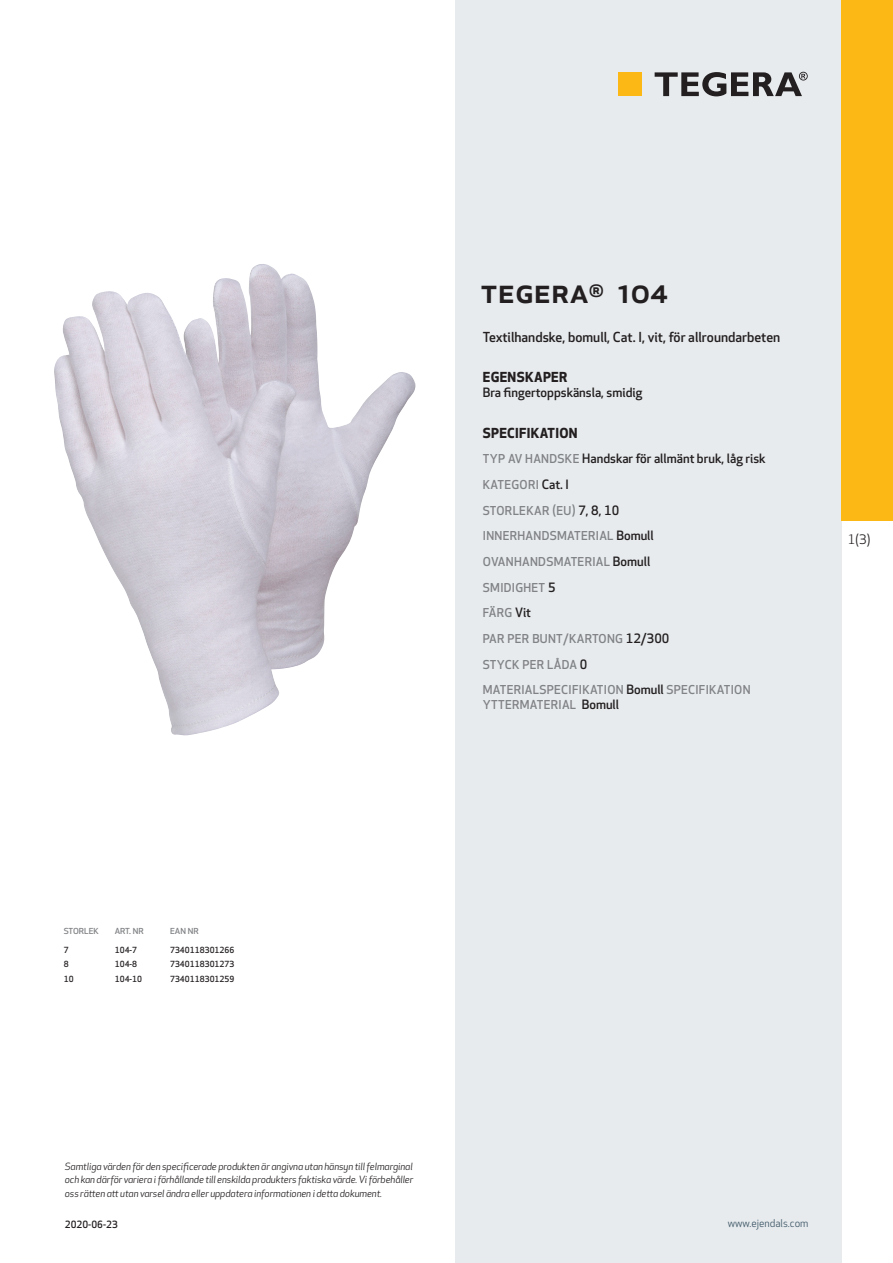
<style>
.page{position:relative;width:893px;height:1263px;background:#fff}
.page>*{position:absolute;margin:0;border:0;box-sizing:border-box;transform-origin:0 0}
.prodname{font:500 34.5px "Apex New";color:#231f20}
.Funktion_body{font:500 13.5px "Apex New";color:#231f20}
.Funktion_body-2{font:700 13.5px "Apex New";letter-spacing:.025em;color:#231f20}
.t1{font:12.75px "Apex New";color:#231f20}
.Funktion_body-3{font:500 12.6px "Apex New";color:#231f20}
.Funktion_body-4{font:500 12px/15px "Apex New";letter-spacing:.025em;color:#808285}
.t2{font:10.5px "Apex New";color:#405968}
.t3{font:italic 9.75px/13.5px "Apex New";letter-spacing:-.01em;color:#231f20;text-align:justify}
.Sidfot_datum{font:500 9.75px "Apex New";color:#231f20}
.ArticleTable_body{font:500 8.25px "Apex New";color:#231f20}
.ArticeTable_header{font:500 8.1px "Apex New";color:#808285;scale:1.06 1}
.s1{font-size:12px;color:#808285}
.s2{font-size:12.6px;color:#231f20}
</style>
<div class="page">
<div style="left:455px;top:0;width:387px;height:1263px;background:#e8ebee"></div>
<div style="left:842px;top:0;width:51px;height:520px;background:#fcb814"></div>
<img style="left:54px;top:264px;width:331px;height:472px">
<div style="left:618px;top:72px;width:24px;height:24px;background:#fcb814"></div>
<svg style="left:655px;top:72px;width:153px;height:24px"></svg>
<p class="prodname" style="left:480px;top:267px;width:189px">TEGERA<sup>®</sup> 104</p>
<p class="Funktion_body" style="left:483px;top:328px;width:299px">Textilhandske, bomull, Cat. I, vit, för allroundarbeten</p>
<p class="Funktion_body-2" style="left:483px;top:367px;width:86px">EGENSKAPER</p>
<p class="Funktion_body-3" style="left:483px;top:384px;width:161px">Bra fingertoppskänsla, smidig</p>
<p class="Funktion_body-2" style="left:483px;top:423px;width:96px">SPECIFIKATION</p>
<p class="Funktion_body-3" style="left:483px;top:450px;width:284px"><span class="s1">TYP AV HANDSKE</span> Handskar för allmänt bruk, låg risk</p>
<p class="Funktion_body-4" style="left:483px;top:477px;width:87px">KATEGORI <span class="s2">Cat. I</span></p>
<p class="Funktion_body-4" style="left:483px;top:503px;width:138px">STORLEKAR (EU) <span class="s2">7, 8, 10</span></p>
<p class="Funktion_body-4" style="left:483px;top:528px;width:172px">INNERHANDSMATERIAL <span class="s2">Bomull</span></p>
<p class="Funktion_body-4" style="left:483px;top:554px;width:169px">OVANHANDSMATERIAL <span class="s2">Bomull</span></p>
<p class="Funktion_body-4" style="left:483px;top:579px;width:74px">SMIDIGHET <span class="s2">5</span></p>
<p class="Funktion_body-4" style="left:483px;top:605px;width:50px">FÄRG <span class="s2">Vit</span></p>
<p class="Funktion_body-4" style="left:483px;top:631px;width:188px">PAR PER BUNT/KARTONG <span class="s2">12/300</span></p>
<p class="Funktion_body-4" style="left:483px;top:656px;width:106px">STYCK PER LÅDA <span class="s2">0</span></p>
<p class="Funktion_body-4" style="left:483px;top:682px;width:269px">MATERIALSPECIFIKATION <span class="s2">Bomull</span> SPECIFIKATION<br>YTTERMATERIAL <span class="s2">Bomull</span></p>
<p class="t1" style="left:848px;top:531px;width:24px">1(3)</p>
<p class="ArticeTable_header" style="left:64px;top:925px;width:35px">STORLEK</p>
<p class="ArticeTable_header" style="left:115px;top:925px;width:29px">ART. NR</p>
<p class="ArticeTable_header" style="left:170px;top:925px;width:28px">EAN NR</p>
<p class="ArticleTable_body" style="left:64px;top:944px;width:6px">7</p>
<p class="ArticleTable_body" style="left:115px;top:944px;width:24px">104-7</p>
<p class="ArticleTable_body" style="left:170px;top:944px;width:66px">7340118301266</p>
<p class="ArticleTable_body" style="left:64px;top:959px;width:6px">8</p>
<p class="ArticleTable_body" style="left:115px;top:959px;width:24px">104-8</p>
<p class="ArticleTable_body" style="left:170px;top:959px;width:66px">7340118301273</p>
<p class="ArticleTable_body" style="left:64px;top:973px;width:11px">10</p>
<p class="ArticleTable_body" style="left:115px;top:973px;width:29px">104-10</p>
<p class="ArticleTable_body" style="left:170px;top:973px;width:66px">7340118301259</p>
<p class="t3" style="left:65px;top:1159px;width:350px">Samtliga värden för den specificerade produkten är angivna utan hänsyn till felmarginal och kan därför variera i förhållande till enskilda produkters faktiska värde. Vi förbehåller oss rätten att utan varsel ändra eller uppdatera informationen i detta dokument.</p>
<p class="Sidfot_datum" style="left:65px;top:1218px;width:54px">2020-06-23</p>
<p class="t2" style="left:728px;top:1217px;width:82px">www.ejendals.com</p>
</div>
